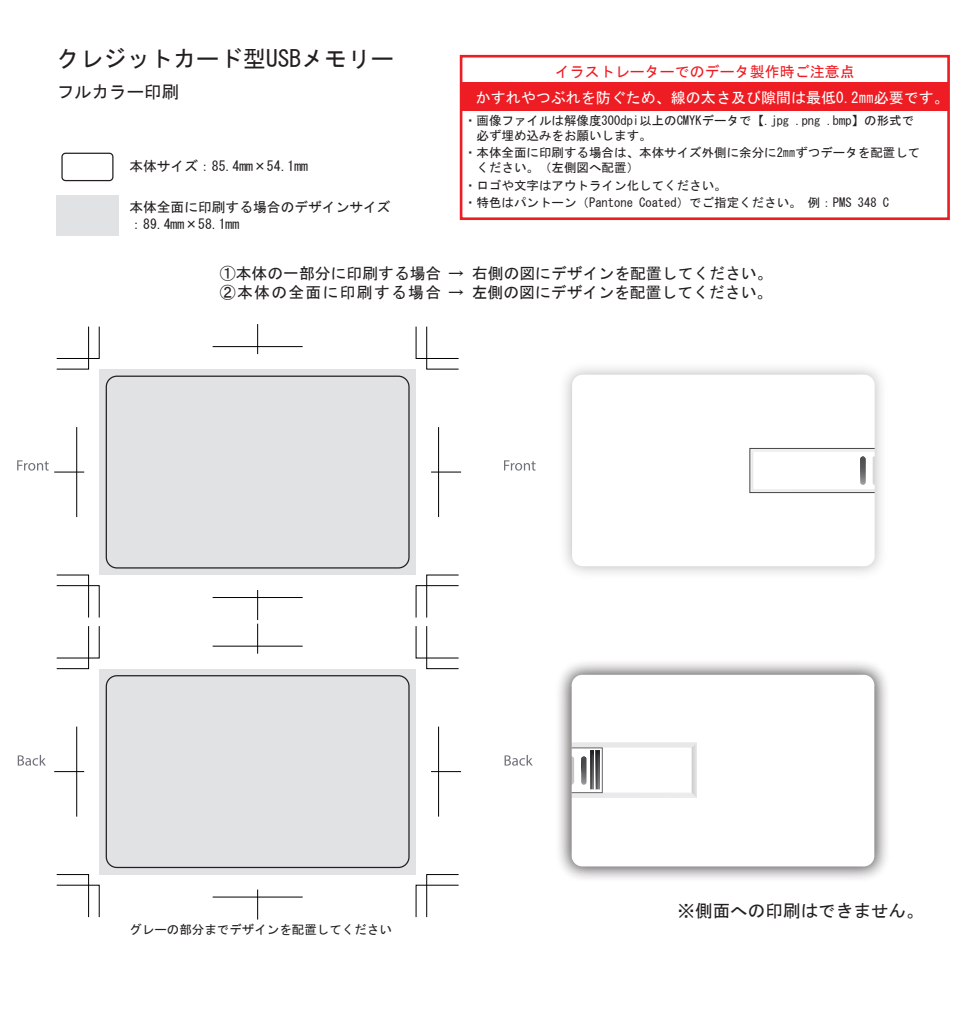
<style>
.page{position:relative;width:974px;height:1034px;background:#fff}
.page>*{position:absolute;margin:0;border:0;box-sizing:border-box;transform-origin:0 0}
.t1{font:23.25px "MS Gothic";color:#231f20}
.t2{font:17.62px "MS Gothic";color:#231f20}
.t3{font:17.5px "MS Gothic";color:#231f20}
.t4{font:15.88px/19px "MS Gothic";color:#231f20}
.t5{font:15px "MS Gothic";color:#fff}
.t6{font:15px "MS Gothic";color:#ee1d23}
.t7{font:13.75px/16.5px "MS Gothic";color:#231f20}
.t8{font:12.5px/15px "MS Gothic";color:#231f20}
</style>
<div class="page">
<svg style="left:504px;top:460px;width:31px;height:11px"></svg>
<svg style="left:504px;top:755px;width:29px;height:11px"></svg>
<svg style="left:17px;top:460px;width:32px;height:11px"></svg>
<svg style="left:18px;top:755px;width:28px;height:11px"></svg>
<img style="left:559px;top:663px;width:328px;height:216px">
<svg style="left:572px;top:375px;width:303px;height:191px"></svg>
<svg style="left:572px;top:675px;width:302px;height:191px"></svg>
<svg style="left:571px;top:742px;width:126px;height:56px"></svg>
<div style="left:99px;top:669px;width:317px;height:205px;background:#e1e2e4"></div>
<div style="left:99px;top:369px;width:317px;height:206px;background:#e1e2e4"></div>
<div style="left:106px;top:675px;width:304px;height:193px;border:1px solid #231f20;border-radius:11px"></div>
<div style="left:61px;top:153px;width:52px;height:28px;border:1px solid #231f20;border-radius:4px"></div>
<div style="left:56px;top:195px;width:63px;height:41px;background:#e1e2e4"></div>
<div style="left:106px;top:376px;width:304px;height:192px;border:1px solid #231f20;border-radius:11px"></div>
<svg style="left:56px;top:575px;width:44px;height:43px"></svg>
<svg style="left:56px;top:326px;width:44px;height:43px"></svg>
<svg style="left:416px;top:326px;width:43px;height:43px"></svg>
<svg style="left:416px;top:575px;width:43px;height:43px"></svg>
<hr style="left:54px;top:472px;width:30px;height:1px;background:#000">
<hr style="left:76px;top:427px;width:1px;height:90px;background:#000">
<hr style="left:431px;top:472px;width:30px;height:1px;background:#000">
<hr style="left:438px;top:427px;width:1px;height:90px;background:#000">
<hr style="left:213px;top:346px;width:90px;height:1px;background:#000">
<hr style="left:257px;top:324px;width:1px;height:30px;background:#000">
<hr style="left:213px;top:597px;width:90px;height:1px;background:#000">
<hr style="left:257px;top:590px;width:1px;height:30px;background:#000">
<svg style="left:56px;top:874px;width:44px;height:43px"></svg>
<svg style="left:56px;top:626px;width:44px;height:43px"></svg>
<svg style="left:416px;top:626px;width:43px;height:43px"></svg>
<svg style="left:416px;top:874px;width:43px;height:43px"></svg>
<hr style="left:54px;top:771px;width:30px;height:1px;background:#000">
<hr style="left:76px;top:726px;width:1px;height:90px;background:#000">
<hr style="left:431px;top:771px;width:30px;height:1px;background:#000">
<hr style="left:438px;top:726px;width:1px;height:90px;background:#000">
<hr style="left:213px;top:646px;width:90px;height:1px;background:#000">
<hr style="left:257px;top:624px;width:1px;height:30px;background:#000">
<hr style="left:213px;top:897px;width:90px;height:1px;background:#000">
<hr style="left:257px;top:889px;width:1px;height:30px;background:#000">
<div style="left:461px;top:82px;width:487px;height:29px;background:#ee1d23"></div>
<div style="left:460px;top:55px;width:490px;height:165px;border:3px solid #ee1d23"></div>
<h1 class="t1" style="left:57px;top:47px;width:339px">クレジットカード型USBメモリー</h1>
<h3 class="t3" style="left:57px;top:83px;width:124px">フルカラー印刷</h3>
<p class="t7" style="left:129px;top:158px;width:180px">本体サイズ：85.4mm×54.1mm</p>
<p class="t7" style="left:129px;top:199px;width:263px">本体全面に印刷する場合のデザインサイズ：89.4mm×58.1mm</p>
<p class="t6" style="left:555px;top:65px;width:302px">イラストレーターでのデータ製作時ご注意点</p>
<p class="t5" style="left:476px;top:91px;width:474px">かすれやつぶれを防ぐため、線の太さ及び隙間は最低0.2㎜必要です。</p>
<p class="t8" style="left:477px;top:113px;width:439px;text-indent:-12px">・画像ファイルは解像度300dpi以上のCMYKデータで【.jpg .png .bmp】の形式で必ず埋め込みをお願いします。</p>
<p class="t8" style="left:477px;top:145px;width:445px;text-indent:-12px">・本体全面に印刷する場合は、本体サイズ外側に余分に2㎜ずつデータを配置してください。（左側図へ配置）</p>
<p class="t8" style="left:464px;top:176px;width:426px;line-height:17.5px">・ロゴや文字はアウトライン化してください。<br>・特色はパントーン（Pantone Coated）でご指定ください。 例：PMS 348 C</p>
<p class="t4" style="left:220px;top:264px;width:554px">①本体の一部分に印刷する場合 → 右側の図にデザインを配置してください。<br>②本体の全面に印刷する場合 → 左側の図にデザインを配置してください。</p>
<p class="t8" style="left:129px;top:922px;width:264px">グレーの部分までデザインを配置してください</p>
<h2 class="t2" style="left:677px;top:902px;width:248px">※側面への印刷はできません。</h2>
</div>
